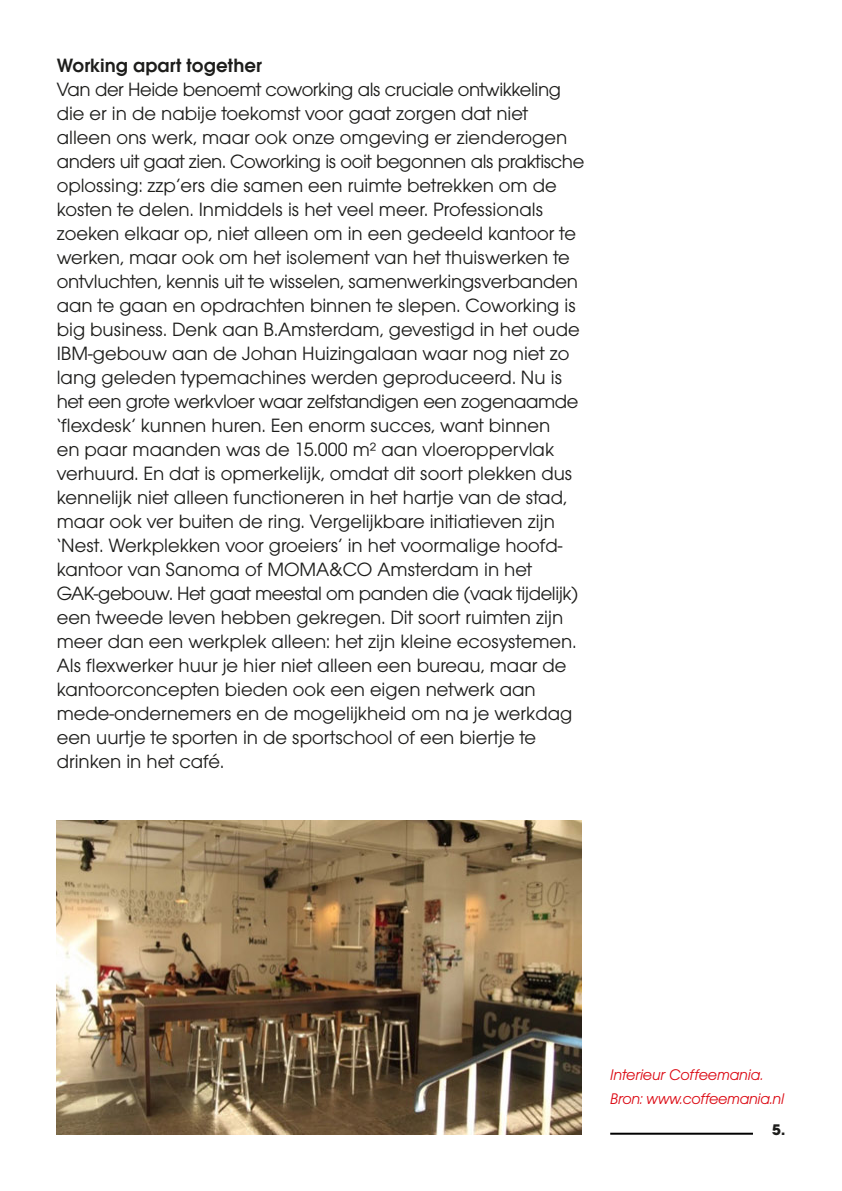
<style>
.page{position:relative;width:842px;height:1191px;background:#fff}
.page>*{position:absolute;margin:0;border:0;box-sizing:border-box;transform-origin:0 0}
.t1{font:20px/24px "Avant Gar Got Itc T";color:#1d1d1b}
.t2{font:600 20px "Avant Gar Got Itc T";color:#1d1d1b}
.t3{font:16px/24px "Avant Gar Got Itc T Book Obli";letter-spacing:-.015em;color:#dc0a14}
.t4{font:700 16px "Avant Gar Got Itc T";color:#1d1d1b}
</style>
<div class="page">
<hr style="left:610px;top:1132px;width:143px;height:2px;background:#000">
<img style="left:57px;top:821px;width:524px;height:313px">
<p class="t2" style="left:57px;top:54px;width:207px">Working apart together</p>
<p class="t1" style="left:57px;top:77px;width:529px">Van der Heide benoemt coworking als cruciale ontwikkeling die er in de nabije toekomst voor gaat zorgen dat niet alleen ons werk, maar ook onze omgeving er zienderogen anders uit gaat zien. Coworking is ooit begonnen als praktische oplossing: zzp’ers die samen een ruimte betrekken om de kosten te delen. Inmiddels is het veel meer. Professionals</p>
<p class="t1" style="left:57px;top:221px;width:524px">zoeken elkaar op, niet alleen om in een gedeeld kantoor te werken, maar ook om het isolement van het thuiswerken te ontvluchten, kennis uit te wisselen, samenwerkingsverbanden aan te gaan en opdrachten binnen te slepen. Coworking is big business. Denk aan B.Amsterdam, gevestigd in het oude IBM-gebouw aan de Johan Huizingalaan waar nog niet zo lang geleden typemachines werden geproduceerd. Nu is het een grote werkvloer waar zelfstandigen een zogenaamde ‘flexdesk’ kunnen huren. Een enorm succes, want binnen<br>en paar maanden was de 15.000 m² aan vloeroppervlak verhuurd. En dat is opmerkelijk, omdat dit soort plekken dus kennelijk niet alleen functioneren in het hartje van de stad, maar ook ver buiten de ring. Vergelijkbare initiatieven zijn ‘Nest. Werkplekken voor groeiers’ in het voormalige hoofd&shy;kantoor van Sanoma of MOMA&amp;CO Amsterdam in het GAK-gebouw. Het gaat meestal om panden die (vaak tijdelijk) een tweede leven hebben gekregen. Dit soort ruimten zijn meer dan een werkplek alleen: het zijn kleine ecosystemen.<br>Als flexwerker huur je hier niet alleen een bureau, maar de kantoorconcepten bieden ook een eigen netwerk aan</p>
<p class="t1" style="left:57px;top:701px;width:517px">mede-ondernemers en de mogelijkheid om na je werkdag een uurtje te sporten in de sportschool of een biertje te</p>
<p class="t1" style="left:57px;top:749px;width:169px">drinken in het café.</p>
<p class="t3" style="left:610px;top:1062px;width:175px">Interieur Coffeemania.<br>Bron: www.coffeemania.nl</p>
<p class="t4" style="left:772px;top:1119px;width:14px">5.</p>
</div>
